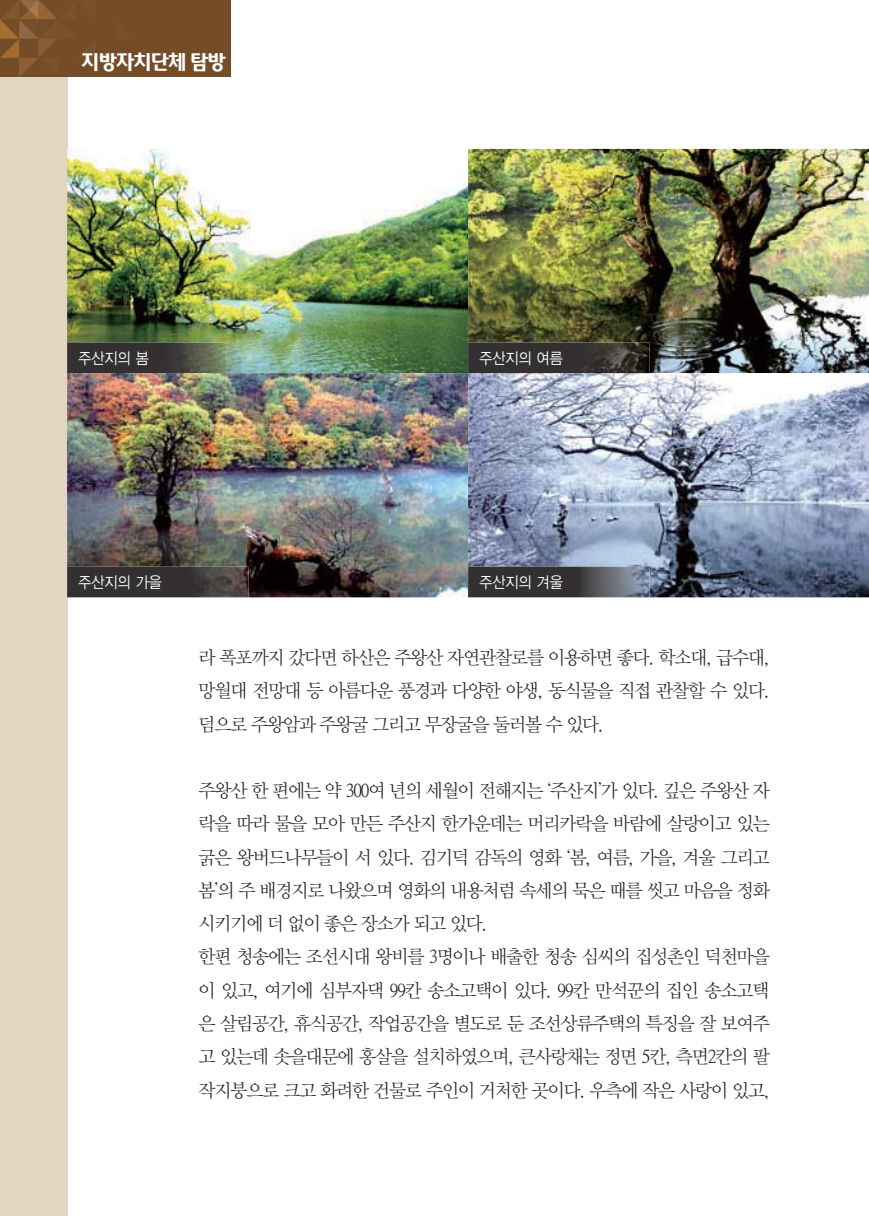
<style>
.page{position:relative;width:869px;height:1216px;background:#fff}
.page>*{position:absolute;margin:0;border:0;box-sizing:border-box;transform-origin:0 0}
.t1{font:19.25px "Daum Semi Bold KS Cms UHC H";color:#fff;scale:.95 1}
.t2{font:18.38px/33.2px "YDVY Mj O520 KS Cms UHC H";letter-spacing:-.05em;color:#231f20;text-align:justify}
.t3{font:15.75px "YDVYGO32 KS Cms UHC H";color:#fff;scale:.9 1}
</style>
<div class="page">
<div style="left:0;top:75px;width:67px;height:1140px;background:#e2d6c3"></div>
<img style="left:67px;top:149px;width:801px;height:448px">
<img style="left:67px;top:342px;width:159px;height:31px">
<img style="left:79px;top:351px;width:69px;height:14px">
<img style="left:468px;top:342px;width:181px;height:31px">
<img style="left:479px;top:351px;width:83px;height:14px">
<img style="left:67px;top:566px;width:181px;height:31px">
<img style="left:79px;top:575px;width:82px;height:14px">
<img style="left:468px;top:566px;width:181px;height:31px">
<img style="left:479px;top:575px;width:83px;height:14px">
<div style="left:0;top:0;width:231px;height:77px;background:#754c28"></div>
<svg style="left:0;top:0;width:68px;height:78px"></svg>
<p class="t1" style="left:81px;top:54px;width:154px">૒ߒ੘஗ײ୔ ఑ߒ</p>
<p class="t3" style="left:78px;top:350px;width:79px">주산지의 봄</p>
<p class="t3" style="left:479px;top:350px;width:94px">주산지의 여름</p>
<p class="t3" style="left:78px;top:575px;width:94px">주산지의 가을</p>
<p class="t3" style="left:479px;top:575px;width:94px">주산지의 겨울</p>
<p class="t2" style="left:198px;top:642px;width:572px">라 폭포까지 갔다면 하산은 주왕산 자연관찰로를 이용하면 좋다. 학소대, 급수대, 망월대 전망대 등 아름다운 풍경과 다양한 야생, 동식물을 직접 관찰할 수 있다. 덤으로 주왕암과 주왕굴 그리고 무장굴을 둘러볼 수 있다.</p>
<p class="t2" style="left:198px;top:775px;width:572px;text-align:left">주왕산 한 편에는 약 300여 년의 세월이 전해지는 ‘주산지’가 있다. 깊은 주왕산 자 락을 따라 물을 모아 만든 주산지 한가운데는 머리카락을 바람에 살랑이고 있는 굵은 왕버드나무들이 서 있다. 김기덕 감독의 영화 ‘봄, 여름, 가을, 겨울 그리고 봄’의 주 배경지로 나왔으며 영화의 내용처럼 속세의 묵은 때를 씻고 마음을 정화 시키기에 더 없이 좋은 장소가 되고 있다.<br>한편 청송에는 조선시대 왕비를 3명이나 배출한 청송 심씨의 집성촌인 덕천마을 이 있고, 여기에 심부자댁 99칸 송소고택이 있다. 99칸 만석꾼의 집인 송소고택 은 살림공간, 휴식공간, 작업공간을 별도로 둔 조선상류주택의 특징을 잘 보여주 고 있는데 솟을대문에 홍살을 설치하였으며, 큰사랑채는 정면 5칸, 측면2칸의 팔 작지붕으로 크고 화려한 건물로 주인이 거처한 곳이다. 우측에 작은 사랑이 있고,</p>
</div>
